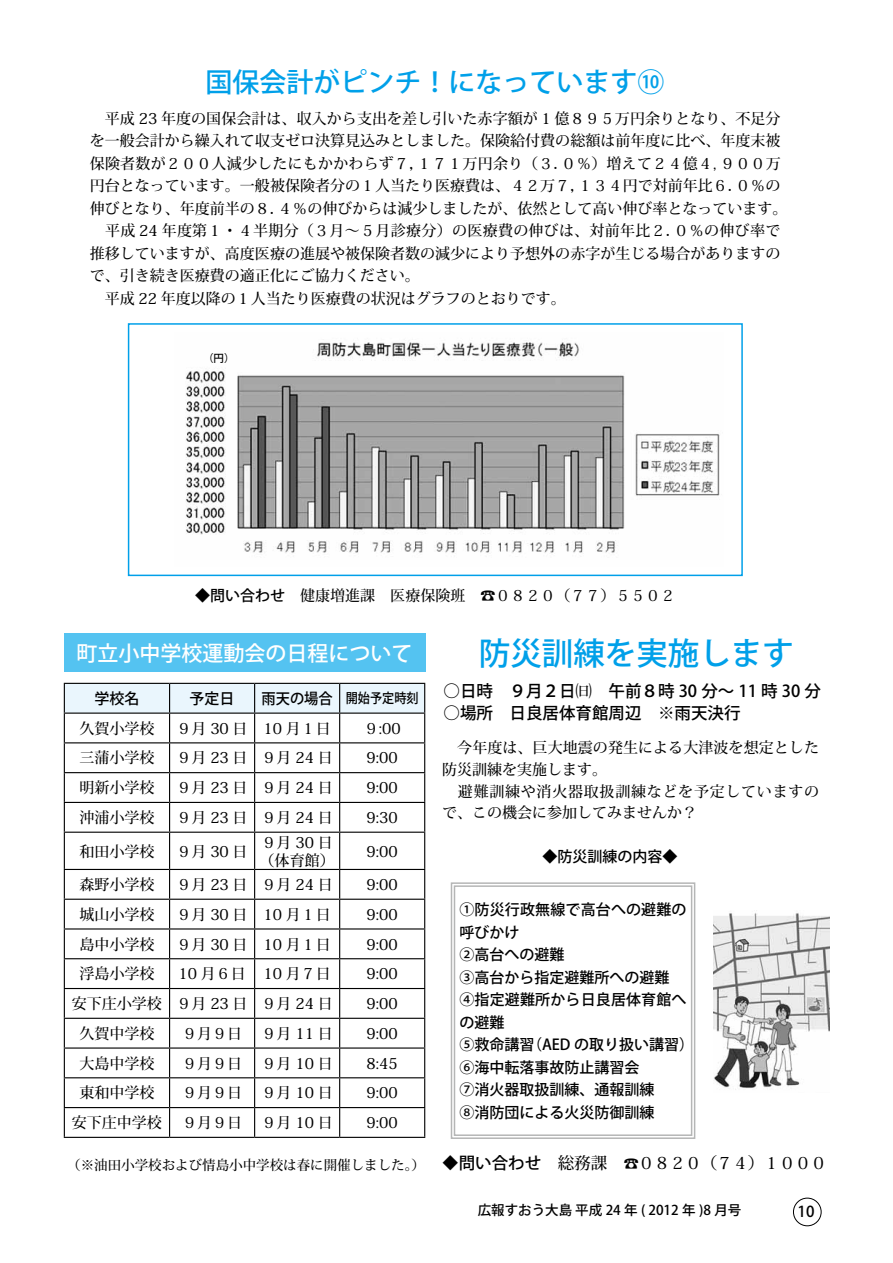
<style>
.page{position:relative;width:893px;height:1263px;background:#fff}
.page>*{position:absolute;margin:0;border:0;box-sizing:border-box;transform-origin:0 0}
.t1{font:500 31.5px "Koz Go Pro";color:#00a0e9}
.t2{font:500 27px "Koz Go Pro";color:#00a0e9}
.t3{font:500 21px "Koz Go Pro";color:#fff}
.t4{font:500 16.5px "Koz Go Pro";color:#000}
.t5{font:500 16.5px "Koz Min Pro";letter-spacing:-.05em;color:#000}
.t6{font:500 15px/22.5px "Koz Min Pro";color:#000}
.t7{font:500 15px/22.5px "Koz Go Pro";color:#000}
.t8{font:500 15px "Koz Go Pro";color:#000;scale:.95 1}
.t9{font:500 13.5px "Koz Min Pro";color:#000}
.t10{font:500 13.5px "Koz Go Pro";color:#000}
.t11{font:500 13.5px "Koz Go Pro";color:#000;scale:.9 1}
.t12{font:500 10.5px "Koz Go Pro";color:#000}
.s1{font-family:"Koz Go Pro"}
.s2{font-family:"Koz Min Pro"}
.s3{font-size:15px}
</style>
<div class="page">
<div style="left:793px;top:1198px;width:28px;height:28px;border:1px solid #000;border-radius:50%"></div>
<img style="left:185px;top:342px;width:535px;height:211px">
<div style="left:128px;top:323px;width:615px;height:253px;border:2px solid #00a0e9"></div>
<svg style="left:64px;top:683px;width:361px;height:149px"></svg>
<hr style="left:64px;top:832px;width:106px;height:1px;background:#000">
<hr style="left:64px;top:833px;width:1px;height:36px;background:#000">
<hr style="left:170px;top:832px;width:85px;height:1px;background:#000">
<hr style="left:169px;top:833px;width:1px;height:36px;background:#000">
<hr style="left:255px;top:832px;width:85px;height:1px;background:#000">
<hr style="left:254px;top:833px;width:1px;height:36px;background:#000">
<hr style="left:340px;top:832px;width:85px;height:1px;background:#000">
<hr style="left:339px;top:833px;width:1px;height:36px;background:#000">
<hr style="left:424px;top:833px;width:1px;height:36px;background:#000">
<hr style="left:64px;top:869px;width:106px;height:1px;background:#000">
<hr style="left:170px;top:869px;width:85px;height:1px;background:#000">
<hr style="left:255px;top:869px;width:85px;height:1px;background:#000">
<hr style="left:340px;top:869px;width:85px;height:1px;background:#000">
<hr style="left:64px;top:899px;width:106px;height:1px;background:#000">
<hr style="left:170px;top:899px;width:85px;height:1px;background:#000">
<hr style="left:255px;top:899px;width:85px;height:1px;background:#000">
<hr style="left:340px;top:899px;width:85px;height:1px;background:#000">
<hr style="left:64px;top:928px;width:106px;height:1px;background:#000">
<hr style="left:170px;top:928px;width:85px;height:1px;background:#000">
<hr style="left:255px;top:928px;width:85px;height:1px;background:#000">
<hr style="left:340px;top:928px;width:85px;height:1px;background:#000">
<hr style="left:64px;top:958px;width:106px;height:1px;background:#000">
<hr style="left:170px;top:958px;width:85px;height:1px;background:#000">
<hr style="left:255px;top:958px;width:85px;height:1px;background:#000">
<hr style="left:340px;top:958px;width:85px;height:1px;background:#000">
<hr style="left:64px;top:988px;width:106px;height:1px;background:#000">
<hr style="left:170px;top:988px;width:85px;height:1px;background:#000">
<hr style="left:255px;top:988px;width:85px;height:1px;background:#000">
<hr style="left:340px;top:988px;width:85px;height:1px;background:#000">
<hr style="left:64px;top:1018px;width:106px;height:1px;background:#000">
<hr style="left:170px;top:1018px;width:85px;height:1px;background:#000">
<hr style="left:255px;top:1018px;width:85px;height:1px;background:#000">
<hr style="left:340px;top:1018px;width:85px;height:1px;background:#000">
<hr style="left:64px;top:1047px;width:106px;height:1px;background:#000">
<hr style="left:170px;top:1047px;width:85px;height:1px;background:#000">
<hr style="left:255px;top:1047px;width:85px;height:1px;background:#000">
<hr style="left:340px;top:1047px;width:85px;height:1px;background:#000">
<hr style="left:64px;top:1077px;width:106px;height:1px;background:#000">
<hr style="left:170px;top:1077px;width:85px;height:1px;background:#000">
<hr style="left:255px;top:1077px;width:85px;height:1px;background:#000">
<hr style="left:340px;top:1077px;width:85px;height:1px;background:#000">
<hr style="left:64px;top:1107px;width:106px;height:1px;background:#000">
<svg style="left:64px;top:870px;width:1px;height:267px"></svg>
<hr style="left:170px;top:1107px;width:85px;height:1px;background:#000">
<svg style="left:169px;top:870px;width:1px;height:267px"></svg>
<hr style="left:255px;top:1107px;width:85px;height:1px;background:#000">
<svg style="left:254px;top:870px;width:1px;height:267px"></svg>
<hr style="left:340px;top:1107px;width:85px;height:1px;background:#000">
<svg style="left:339px;top:870px;width:1px;height:267px"></svg>
<svg style="left:424px;top:870px;width:1px;height:267px"></svg>
<hr style="left:64px;top:1137px;width:106px;height:1px;background:#000">
<hr style="left:170px;top:1137px;width:85px;height:1px;background:#000">
<hr style="left:255px;top:1137px;width:85px;height:1px;background:#000">
<hr style="left:340px;top:1137px;width:85px;height:1px;background:#000">
<div style="left:64px;top:634px;width:361px;height:38px;background:#54c3f1"></div>
<svg style="left:450px;top:882px;width:246px;height:257px"></svg>
<div style="left:454px;top:885px;width:238px;height:251px;border:1px solid #b5b6b6"></div>
<img style="left:713px;top:913px;width:116px;height:177px">
<h2 class="t2" style="left:206px;top:65px;width:461px">国保会計がピンチ！になっています10</h2>
<p class="t6" style="left:90px;top:106px;width:699px">　平成 23 年度の国保会計は、収入から支出を差し引いた赤字額が 1 億８９５万円余りとなり、不足分を一般会計から繰入れて収支ゼロ決算見込みとしました。保険給付費の総額は前年度に比べ、年度末被保険者数が２００人減少したにもかかわらず７，１７１万円余り（３．０％）増えて２４億４, ９００万円台となっています。一般被保険者分の１人当たり医療費は、４２万７，１３４円で対前年比６．０％の伸びとなり、年度前半の８．４％の伸びからは減少しましたが、依然として高い伸び率となっています。　平成 24 年度第１・４半期分（３月～５月診療分）の医療費の伸びは、対前年比２．０％の伸び率で推移していますが、高度医療の進展や被保険者数の減少により予想外の赤字が生じる場合がありますので、引き続き医療費の適正化にご協力ください。<br>　平成 22 年度以降の１人当たり医療費の状況はグラフのとおりです。</p>
<p class="t12" style="left:203px;top:352px;width:33px">（円(</p>
<p class="t6" style="left:195px;top:583px;width:271px"><span class="s1">◆問い合わせ　</span>健康増進課　医療保険班</p>
<h3 class="t3" style="left:76px;top:639px;width:337px">町立小中学校運動会の日程について</h3>
<p class="t6" style="left:480px;top:583px;width:196px">☎０８２０)７７(５５０２</p>
<h1 class="t1" style="left:479px;top:633px;width:316px">防災訓練を実施します</h1>
<p class="t7" style="left:94px;top:688px;width:47px">学校名</p>
<p class="t7" style="left:190px;top:688px;width:46px">予定日</p>
<p class="t8" style="left:262px;top:689px;width:76px">雨天の場合</p>
<p class="t11" style="left:346px;top:690px;width:83px">開始予定時刻</p>
<p class="t6" style="left:79px;top:716px;width:77px">久賀小学校</p>
<p class="t6" style="left:177px;top:716px;width:73px">９月 30 日</p>
<p class="t6" style="left:263px;top:716px;width:69px">10 月１日</p>
<p class="t6" style="left:364px;top:716px;width:38px">９:00</p>
<p class="t6" style="left:79px;top:746px;width:77px">三蒲小学校</p>
<p class="t6" style="left:177px;top:746px;width:73px">９月 23 日</p>
<p class="t6" style="left:262px;top:746px;width:73px">９月 24 日</p>
<p class="t6" style="left:367px;top:746px;width:33px">9:00</p>
<p class="t6" style="left:79px;top:776px;width:77px">明新小学校</p>
<p class="t6" style="left:177px;top:776px;width:73px">９月 23 日</p>
<p class="t6" style="left:262px;top:776px;width:73px">９月 24 日</p>
<p class="t6" style="left:367px;top:776px;width:33px">9:00</p>
<p class="t6" style="left:79px;top:806px;width:77px">沖浦小学校</p>
<p class="t6" style="left:177px;top:806px;width:73px">９月 23 日</p>
<p class="t6" style="left:262px;top:806px;width:73px">９月 24 日</p>
<p class="t6" style="left:367px;top:806px;width:33px">9:30</p>
<p class="t6" style="left:262px;top:830px;width:73px">９月 30 日</p>
<p class="t6" style="left:79px;top:839px;width:77px">和田小学校</p>
<p class="t6" style="left:367px;top:839px;width:33px">9:00</p>
<p class="t6" style="left:177px;top:839px;width:73px">９月 30 日</p>
<p class="t6" style="left:260px;top:848px;width:76px">（体育館(</p>
<p class="t6" style="left:79px;top:873px;width:77px">森野小学校</p>
<p class="t6" style="left:177px;top:873px;width:73px">９月 23 日</p>
<p class="t6" style="left:262px;top:873px;width:73px">９月 24 日</p>
<p class="t6" style="left:367px;top:873px;width:33px">9:00</p>
<p class="t6" style="left:79px;top:902px;width:77px">城山小学校</p>
<p class="t6" style="left:177px;top:902px;width:73px">９月 30 日</p>
<p class="t6" style="left:263px;top:902px;width:69px">10 月１日</p>
<p class="t6" style="left:367px;top:902px;width:33px">9:00</p>
<p class="t6" style="left:79px;top:932px;width:77px">島中小学校</p>
<p class="t6" style="left:177px;top:932px;width:73px">９月 30 日</p>
<p class="t6" style="left:263px;top:932px;width:69px">10 月１日</p>
<p class="t6" style="left:367px;top:932px;width:33px">9:00</p>
<p class="t6" style="left:79px;top:962px;width:77px">浮島小学校</p>
<p class="t6" style="left:178px;top:962px;width:69px">10 月６日</p>
<p class="t6" style="left:263px;top:962px;width:69px">10 月７日</p>
<p class="t6" style="left:367px;top:962px;width:33px">9:00</p>
<p class="t6" style="left:72px;top:992px;width:92px">安下庄小学校</p>
<p class="t6" style="left:177px;top:992px;width:73px">９月 23 日</p>
<p class="t6" style="left:262px;top:992px;width:73px">９月 24 日</p>
<p class="t6" style="left:367px;top:992px;width:33px">9:00</p>
<p class="t6" style="left:79px;top:1021px;width:77px">久賀中学校</p>
<p class="t6" style="left:182px;top:1021px;width:61px">９月９日</p>
<p class="t6" style="left:262px;top:1021px;width:73px">９月 11 日</p>
<p class="t6" style="left:367px;top:1021px;width:33px">9:00</p>
<p class="t6" style="left:79px;top:1051px;width:77px">大島中学校</p>
<p class="t6" style="left:182px;top:1051px;width:61px">９月９日</p>
<p class="t6" style="left:262px;top:1051px;width:73px">９月 10 日</p>
<p class="t6" style="left:367px;top:1051px;width:33px">8:45</p>
<p class="t6" style="left:79px;top:1081px;width:77px">東和中学校</p>
<p class="t6" style="left:182px;top:1081px;width:61px">９月９日</p>
<p class="t6" style="left:262px;top:1081px;width:73px">９月 10 日</p>
<p class="t6" style="left:367px;top:1081px;width:33px">9:00</p>
<p class="t6" style="left:72px;top:1111px;width:92px">安下庄中学校</p>
<p class="t6" style="left:182px;top:1111px;width:61px">９月９日</p>
<p class="t6" style="left:262px;top:1111px;width:73px">９月 10 日</p>
<p class="t6" style="left:367px;top:1111px;width:33px">9:00</p>
<p class="t9" style="left:67px;top:1155px;width:359px">（※油田小学校および情島小中学校は春に開催しました (。</p>
<p class="t4" style="left:444px;top:680px;width:379px">○日時　９月２日<span class="s2">㈰　</span>午前８時 30 分～ 11 時 30 分</p>
<p class="t4" style="left:444px;top:702px;width:298px">○場所　日良居体育館周辺　※雨天決行</p>
<p class="t6" style="left:442px;top:736px;width:378px;line-height:21.8px">　今年度は、巨大地震の発生による大津波を想定とした防災訓練を実施します。<br>　避難訓練や消火器取扱訓練などを予定していますので、この機会に参加してみませんか?</p>
<p class="t7" style="left:542px;top:846px;width:136px">◆防災訓練の内容◆</p>
<p class="t7" style="left:459px;top:899px;width:229px">①防災行政無線で高台への避難の</p>
<p class="t7" style="left:459px;top:921px;width:61px">呼びかけ</p>
<p class="t7" style="left:459px;top:944px;width:106px">②高台への避難</p>
<p class="t7" style="left:459px;top:966px;width:211px">③高台から指定避難所への避難</p>
<p class="t7" style="left:459px;top:989px;width:229px">④指定避難所から日良居体育館へ</p>
<p class="t7" style="left:459px;top:1011px;width:46px">の避難</p>
<p class="t7" style="left:527px;top:1034px;width:169px">（AED の取り扱い講習(</p>
<p class="t7" style="left:459px;top:1034px;width:196px">⑤救命講習<br>⑥海中転落事故防止講習会<br>⑦消火器取扱訓練、通報訓練<br>⑧消防団による火災防御訓練</p>
<p class="t4" style="left:442px;top:1152px;width:166px"><span class="s2">◆</span>問い合わせ　<span class="s2">総務課</span></p>
<p class="t5" style="left:624px;top:1151px;width:205px"><span class="s3">☎</span>０８２０)７４(１０００</p>
<p class="t10" style="left:478px;top:1201px;width:265px">広報すおう大島平成 24 年 ( 2012 年 8) 月号</p>
<p class="t7" style="left:798px;top:1200px;width:18px">10</p>
</div>
